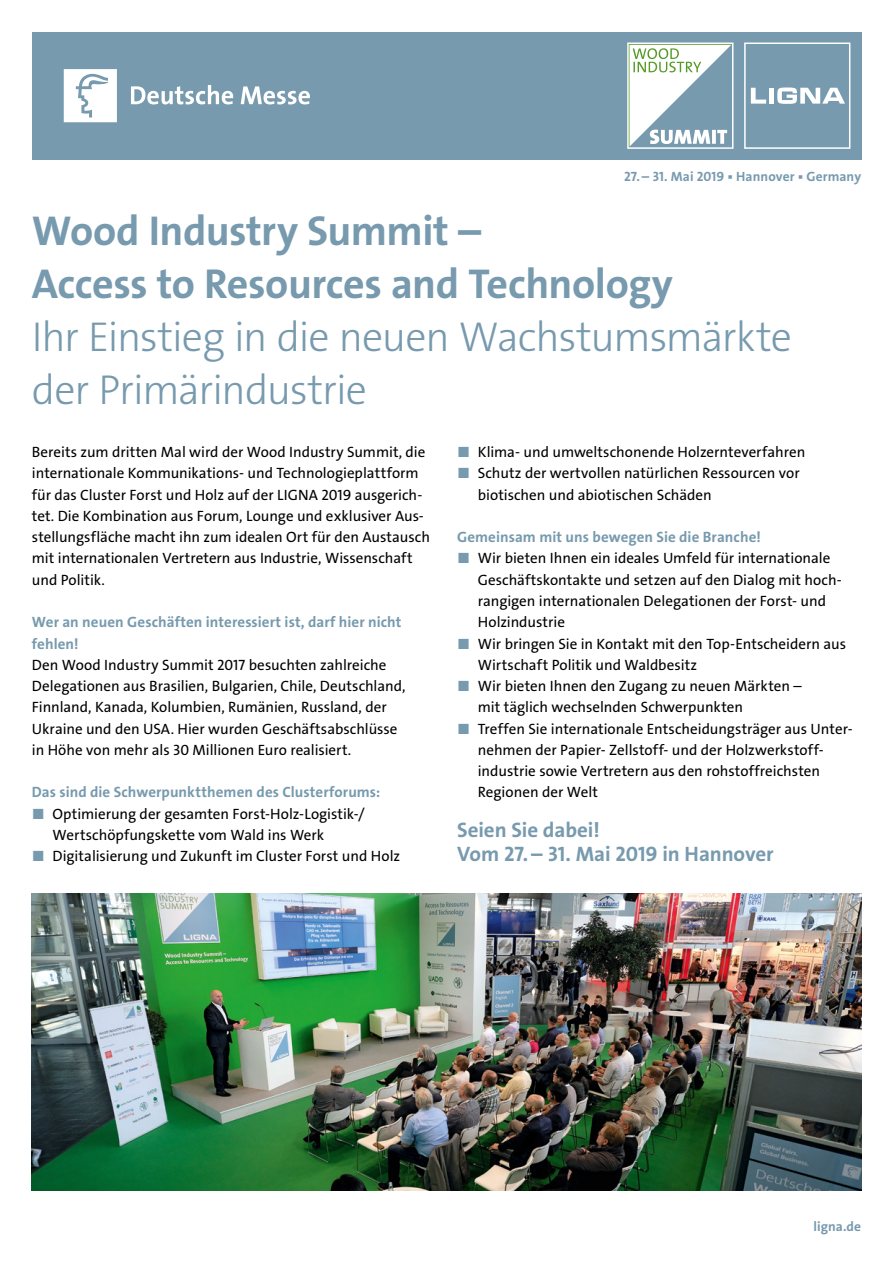
<style>
.page{position:relative;width:893px;height:1263px;background:#fff}
.page>*{position:absolute;margin:0;border:0;box-sizing:border-box;transform-origin:0 0}
.t1{font:42px/53.1px "The Sans LP3 Lig";letter-spacing:-.03em;color:#779aae}
.t2{font:42px/53.1px "The Sans LP7 Bld";letter-spacing:-.01em;color:#779aae}
.t3{font:21px/24px "The Sans LP7 Bld";letter-spacing:-.005em;color:#779aae}
.t4{font:15px/21.3px "The Sans LP5 Plain";color:#000}
.t5{font:15px/21.3px "The Sans LP7 Bld";letter-spacing:.005em;color:#779aae}
.t6{font:13.5px "The Sans LP7 Bld";letter-spacing:.005em;color:#779aae}
.s1{color:#779aae}
</style>
<div class="page">
<div style="left:32px;top:32px;width:829px;height:127px;background:#779aae"></div>
<svg style="left:131px;top:85px;width:102px;height:19px"></svg>
<svg style="left:241px;top:86px;width:69px;height:18px"></svg>
<svg style="left:64px;top:69px;width:53px;height:53px"></svg>
<svg style="left:751px;top:88px;width:15px;height:16px"></svg>
<div style="left:769px;top:88px;width:5px;height:16px;background:#fff"></div>
<svg style="left:777px;top:87px;width:68px;height:17px"></svg>
<div style="left:744px;top:43px;width:106px;height:106px;border:2px solid #fff"></div>
<svg style="left:630px;top:46px;width:100px;height:100px"></svg>
<div style="left:627px;top:43px;width:106px;height:106px;border:2px solid #fff"></div>
<img style="left:32px;top:893px;width:829px;height:298px">
<p class="t6" style="left:624px;top:167px;width:238px">27.– 31. Mai 2019 ▪ Hannover ▪ Germany</p>
<h1 class="t2" style="left:32px;top:204px;width:643px">Wood Industry Summit –<br>Access to Resources and Technology</h1>
<h1 class="t1" style="left:32px;top:310px;width:762px">Ihr Einstieg in die neuen Wachstumsmärkte der Primärindustrie</h1>
<p class="t4" style="left:32px;top:442px;width:400px">Bereits zum dritten Mal wird der Wood Industry Summit, die internationale Kommunikations- und Technologieplattform für das Cluster Forst und Holz auf der LIGNA 2019 ausgerich&shy;tet. Die Kombination aus Forum, Lounge und exklusiver Aus&shy;stellungsfläche macht ihn zum idealen Ort für den Austausch mit internationalen Vertretern aus Industrie, Wissenschaft und Politik.</p>
<p class="t5" style="left:32px;top:612px;width:371px">Wer an neuen Geschäften interessiert ist, darf hier nicht fehlen!</p>
<p class="t4" style="left:32px;top:654px;width:375px">Den Wood Industry Summit 2017 besuchten zahlreiche Delegationen aus Brasilien, Bulgarien, Chile, Deutschland, Finnland, Kanada, Kolumbien, Rumänien, Russland, der Ukraine und den USA. Hier wurden Geschäftsabschlüsse in Höhe von mehr als 30 Millionen Euro realisiert.</p>
<p class="t5" style="left:32px;top:782px;width:350px">Das sind die Schwerpunktthemen des Clusterforums:</p>
<p class="t4" style="left:53px;top:803px;width:314px;text-indent:-21px"><span class="s1">■</span> Optimierung der gesamten Forst-Holz-Logistik-/<br>Wertschöpfungskette vom Wald ins Werk</p>
<p class="t4" style="left:32px;top:845px;width:370px"><span class="s1">■</span> Digitalisierung und Zukunft im Cluster Forst und Holz</p>
<p class="t4" style="left:457px;top:442px;width:350px"><span class="s1">■</span> Klima- und umweltschonende Holzernteverfahren</p>
<p class="t4" style="left:478px;top:463px;width:323px;text-indent:-21px"><span class="s1">■</span> Schutz der wertvollen natürlichen Ressourcen vor biotischen und abiotischen Schäden</p>
<p class="t5" style="left:457px;top:527px;width:305px">Gemeinsam mit uns bewegen Sie die Branche!</p>
<p class="t4" style="left:478px;top:548px;width:365px;text-indent:-21px"><span class="s1">■</span> Wir bieten Ihnen ein ideales Umfeld für internationale Geschäftskontakte und setzen auf den Dialog mit hoch&shy;rangigen internationalen Delegationen der Forst- und Holzindustrie</p>
<p class="t4" style="left:478px;top:633px;width:370px;text-indent:-21px"><span class="s1">■</span> Wir bringen Sie in Kontakt mit den Top-Entscheidern aus<br>Wirtschaft Politik und Waldbesitz</p>
<p class="t4" style="left:478px;top:675px;width:325px;text-indent:-21px"><span class="s1">■</span> Wir bieten Ihnen den Zugang zu neuen Märkten – mit täglich wechselnden Schwerpunkten</p>
<p class="t4" style="left:478px;top:718px;width:376px;text-indent:-21px"><span class="s1">■</span> Treffen Sie internationale Entscheidungsträger aus Unter&shy;nehmen der Papier- Zellstoff- und der Holzwerkstoff&shy;industrie sowie Vertretern aus den rohstoffreichsten Regionen der Welt</p>
<h2 class="t3" style="left:457px;top:818px;width:318px">Seien Sie dabei!<br>Vom 27.– 31. Mai 2019 in Hannover</h2>
<p class="t6" style="left:813px;top:1218px;width:49px">ligna.de</p>
</div>
